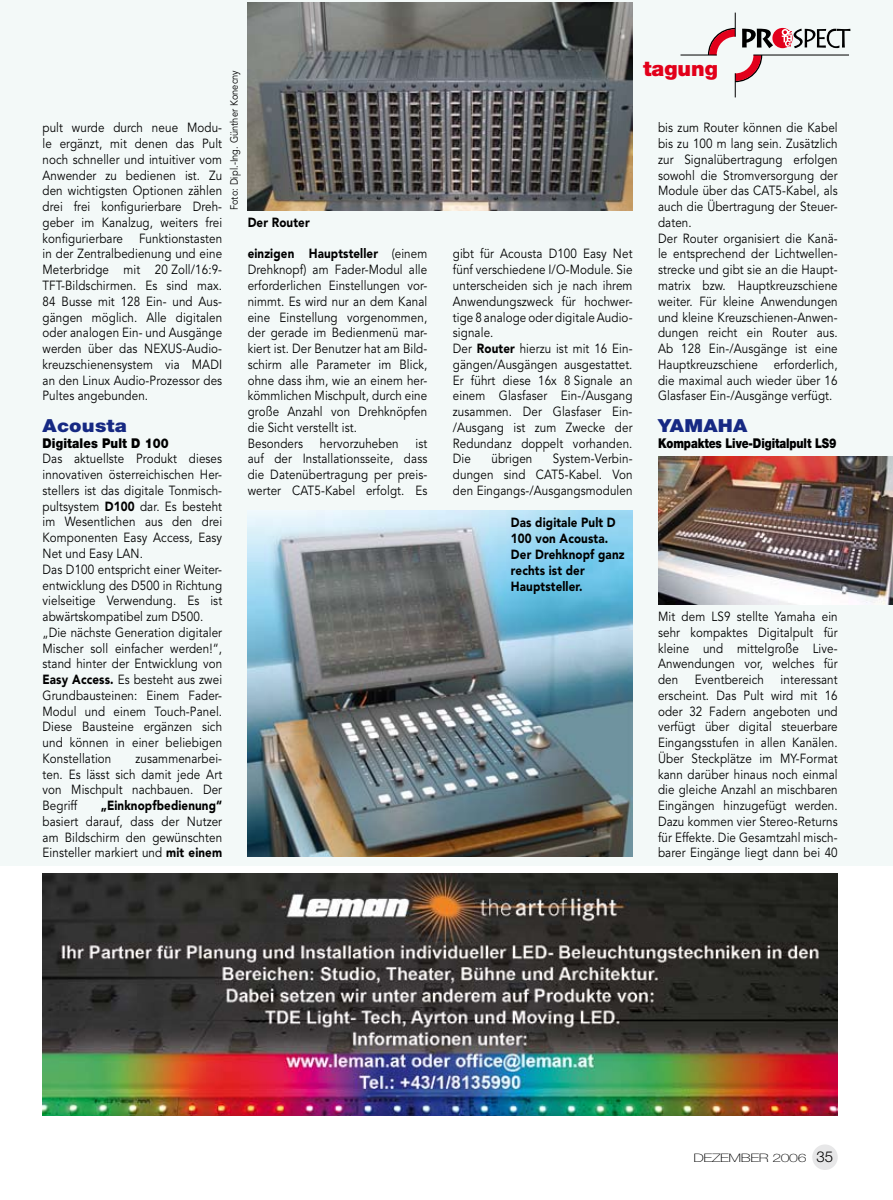
<style>
.page{position:relative;width:893px;height:1200px;background:#fff}
.page>*{position:absolute;margin:0;border:0;box-sizing:border-box;transform-origin:0 0}
.t1{font:900 21px "Helvetica Neue";color:#e2001a}
.t2{font:900 18px "Helvetica Neue";letter-spacing:.01em;color:#162983;scale:1.1 1}
.t3{font:900 13.5px "Helvetica Neue";letter-spacing:-.01em;color:#000;scale:.82 1}
.t4{font:900 13.5px "Helvetica Neue";letter-spacing:.01em;color:#000;scale:.88 1}
.t5{font:13.2px/15.8px "Avenir";letter-spacing:.01em;color:#000;text-align:justify;scale:.88 1}
.t6{font:900 13.2px/15.8px "Avenir";letter-spacing:.01em;color:#000;scale:.88 1}
.t7{font:100 11.7px "Helvetica Neue";letter-spacing:-.025em;color:#000;scale:1.35 1}
.t8{font:10.5px "Avenir";letter-spacing:.01em;color:#000;scale:.88 1}
.s1{font-weight:900}
.s2{font-weight:300;font-size:15px}
</style>
<div class="page">
<div style="left:0;top:0;width:893px;height:865px;background:#f3f9f8"></div>
<svg style="left:705px;top:13px;width:145px;height:84px"></svg>
<hr style="left:753px;top:55px;width:96px;height:1px;background:#000">
<hr style="left:680px;top:55px;width:37px;height:1px;background:#000">
<div style="left:812px;top:1144px;width:26px;height:25px;background:#e7e7e8;border-radius:50%"></div>
<img style="left:43px;top:873px;width:795px;height:242px">
<img style="left:248px;top:510px;width:384px;height:346px">
<img style="left:248px;top:2px;width:384px;height:208px">
<img style="left:658px;top:456px;width:235px;height:148px">
<p class="t8" style="left:228px;top:210px;width:161px;rotate:-90deg">Foto: Dipl.-Ing. Günther Konecny</p>
<p class="t5" style="left:43px;top:120px;width:206px">pult wurde durch neue Modu&shy;le ergänzt, mit denen das Pult noch schneller und intuitiver vom Anwender zu bedienen ist. Zu den wichtigsten Optionen zählen drei frei konfigurierbare Dreh&shy;geber im Kanalzug, weiters frei konfigurierbare Funktionstasten in der Zentralbedienung und eine Meterbridge mit 20 Zoll/16:9- TFT-Bildschirmen. Es sind max.<br>84 Busse mit 128 Ein- und Aus&shy;gängen möglich. Alle digitalen oder analogen Ein- und Ausgänge werden über das NEXUS-Audio&shy;kreuzschienensystem via MADI an den Linux Audio-Prozessor des Pultes angebunden.</p>
<h2 class="t2" style="left:43px;top:414px;width:78px">Acousta</h2>
<p class="t4" style="left:43px;top:434px;width:145px">Digitales Pult D 100</p>
<p class="t5" style="left:43px;top:451px;width:206px;text-align:left">Das aktuellste Produkt dieses innovativen österreichischen Her&shy;stellers ist das digitale Tonmisch&shy;pultsystem <span class="s1">D100</span> dar. Es besteht im Wesentlichen aus den drei<br>Komponenten Easy Access, Easy<br>Net und Easy LAN.<br>Das D100 entspricht einer Weiter&shy;entwicklung des D500 in Richtung vielseitige Verwendung. Es ist abwärtskompatibel zum D500. „Die nächste Generation digitaler<br>Mischer soll einfacher werden!“, stand hinter der Entwicklung von<br><span class="s1">Easy Access.</span> Es besteht aus zwei<br>Grundbausteinen: Einem Fader-<br>Modul und einem Touch-Panel.<br>Diese Bausteine ergänzen sich und können in einer beliebigen<br>Konstellation</p>
<p class="t6" style="left:248px;top:214px;width:72px">Der Router</p>
<p class="t5" style="left:248px;top:246px;width:206px;text-align:left"><span class="s1">einzigen Hauptsteller</span> (einem<br>Drehknopf) am Fader-Modul alle erforderlichen Einstellungen vor&shy;nimmt. Es wird nur an dem Kanal eine Einstellung vorgenommen, der gerade im Bedienmenü mar&shy;kiert ist. Der Benutzer hat am Bild&shy;schirm alle Parameter im Blick, ohne dass ihm, wie an einem her&shy;kömmlichen Mischpult, durch eine große Anzahl von Drehknöpfen die Sicht verstellt ist.<br>Besonders</p>
<p class="t5" style="left:320px;top:435px;width:91px">hervorzuheben</p>
<p class="t5" style="left:248px;top:435px;width:206px;text-indent:168px">ist auf der Installationsseite, dass die Datenübertragung per preis&shy;werter CAT5-Kabel erfolgt. Es</p>
<p class="t5" style="left:43px;top:750px;width:206px;text-indent:93px">zusammenarbei&shy;ten. Es lässt sich damit jede Art von Mischpult nachbauen. Der Begriff</p>
<p class="t6" style="left:101px;top:797px;width:139px">„Einknopfbedienung“</p>
<p class="t5" style="left:43px;top:813px;width:206px">basiert darauf, dass der Nutzer am Bildschirm den gewünschten Einsteller markiert und <span class="s1">mit einem</span></p>
<h1 class="t1" style="left:643px;top:56px;width:77px">tagung</h1>
<p class="t5" style="left:453px;top:246px;width:206px;text-align:left">gibt für Acousta D100 Easy Net fünf verschiedene I/O-Module. Sie unterscheiden sich je nach ihrem<br>Anwendungszweck für hochwer&shy;tige 8 analoge oder digitale Audio&shy;signale.<br>Der <span class="s1">Router</span> hierzu ist mit 16 Ein&shy;gängen/Ausgängen ausgestattet.<br>Er führt diese 16x 8 Signale an einem Glasfaser Ein-/Ausgang zusammen. Der Glasfaser Ein-/Ausgang ist zum Zwecke der<br>Redun-danz doppelt vorhanden.<br>Die</p>
<p class="t5" style="left:453px;top:451px;width:206px;text-indent:100px">System-Verbin&shy;dungen sind CAT5-Kabel. Von den Eingangs-/Ausgangsmodulen</p>
<p class="t5" style="left:491px;top:451px;width:48px">übrigen</p>
<p class="t6" style="left:511px;top:514px;width:131px">Das digitale Pult D<br>100 von Acousta.<br>Der Drehknopf ganz rechts ist der<br>Hauptsteller.</p>
<p class="t5" style="left:658px;top:120px;width:206px;text-align:left">bis zum Router können die Kabel bis zu 100 m lang sein. Zusätzlich zur Signalübertragung erfolgen sowohl die Stromversorgung der<br>Module über das CAT5-Kabel, als auch die Übertragung der Steuer&shy;daten.<br>Der Router organisiert die Kanä&shy;le entsprechend der Lichtwellen&shy;strecke und gibt sie an die Haupt&shy;matrix bzw. Hauptkreuzschiene weiter. Für kleine Anwendungen und kleine Kreuzschienen-Anwen&shy;dungen reicht ein Router aus.<br>Ab 128 Ein-/Ausgänge ist eine<br>Hauptkreuzschiene erforderlich, die maximal auch wieder über 16<br>Glasfaser Ein-/Ausgänge verfügt.</p>
<h2 class="t2" style="left:658px;top:414px;width:83px">YAMAHA</h2>
<p class="t3" style="left:658px;top:434px;width:219px">Kompaktes Live-Digitalpult LS9</p>
<p class="t5" style="left:658px;top:608px;width:206px">Mit dem LS9 stellte Yamaha ein sehr kompaktes Digitalpult für kleine und mittelgroße Live-Anwendungen vor, welches für den</p>
<p class="t5" style="left:695px;top:671px;width:80px">Eventbereich</p>
<p class="t5" style="left:658px;top:671px;width:206px;text-indent:123px">interessant erscheint. Das Pult wird mit 16 oder 32 Fadern angeboten und verfügt über digital steuerbare Eingangsstufen in allen Kanälen.<br>Über Steckplätze im MY-Format kann darüber hinaus noch einmal die gleiche Anzahl an mischbaren Eingängen hinzugefügt werden.<br>Dazu kommen vier Stereo-Returns für Effekte. Die Gesamtzahl misch&shy;barer Eingänge liegt dann bei 40</p>
<p class="t7" style="left:693px;top:1150px;width:105px">DEZEMBER 2006 <span class="s2">35</span></p>
</div>
